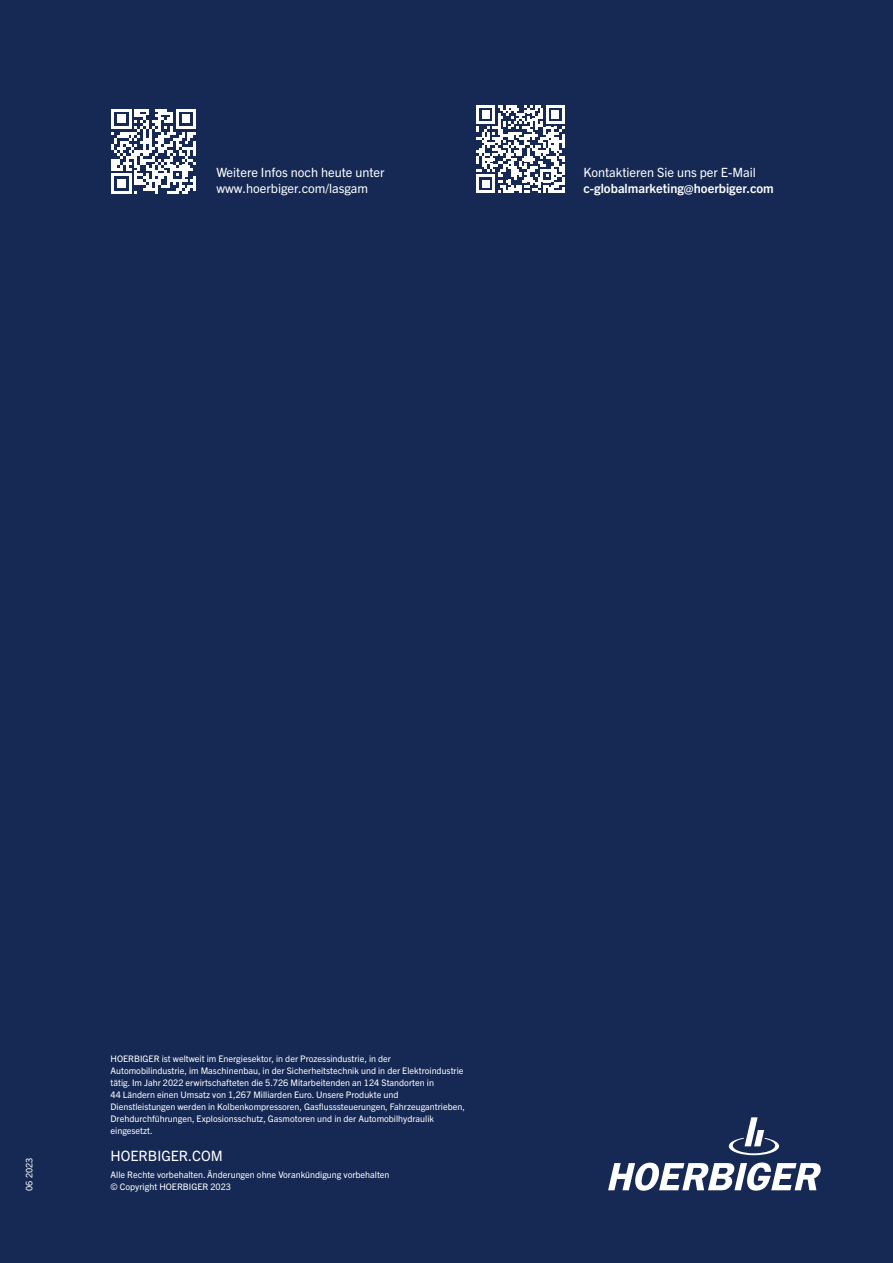
<style>
.page{position:relative;width:893px;height:1263px;background:#162954}
.page>*{position:absolute;margin:0;border:0;box-sizing:border-box;transform-origin:0 0}
.t1{font:14.25px "Trade Gothic Next LT Pro";color:#fff}
.t2{font:12.75px/15.3px "Trade Gothic Next LT Pro";color:#fff}
.t3{font:700 12.75px "Trade Gothic Next LT Pro";color:#fff}
.t4{font:9px/12px "Trade Gothic Next LT Pro";color:#fff}
</style>
<div class="page">
<svg style="left:729px;top:1117px;width:50px;height:38px"></svg>
<svg style="left:608px;top:1162px;width:213px;height:29px"></svg>
<svg style="left:477px;top:105px;width:87px;height:88px"></svg>
<svg style="left:111px;top:109px;width:85px;height:85px"></svg>
<hr style="left:193px;top:176px;width:3px;height:15px;background:#fff">
<h2 class="t2" style="left:216px;top:164px;width:170px">Weitere Infos noch heute unter www.hoerbiger.com/lasgam</h2>
<h2 class="t2" style="left:583px;top:164px;width:174px">Kontaktieren Sie uns per E-Mail</h2>
<h2 class="t3" style="left:583px;top:179px;width:192px">c-globalmarketing@hoerbiger.com</h2>
<p class="t4" style="left:23px;top:1191px;width:35px;rotate:-90deg">06 2023</p>
<p class="t4" style="left:111px;top:1052px;width:356px">HOERBIGER ist weltweit im Energiesektor, in der Prozessindustrie, in der Automobilindustrie, im Maschinenbau, in der Sicherheitstechnik und in der Elektroindustrie tätig. Im Jahr 2022 erwirtschafteten die 5.726 Mitarbeitenden an 124 Standorten in<br>44 Ländern einen Umsatz von 1,267 Milliarden Euro. Unsere Produkte und Dienstleistungen werden in Kolbenkompressoren, Gasflusssteuerungen, Fahrzeugantrieben, Drehdurchführungen, Explosionsschutz, Gasmotoren und in der Automobilhydraulik eingesetzt.</p>
<h1 class="t1" style="left:111px;top:1146px;width:114px">HOERBIGER.COM</h1>
<p class="t4" style="left:111px;top:1168px;width:281px">Alle Rechte vorbehalten. Änderungen ohne Vorankündigung vorbehalten © Copyright HOERBIGER 2023</p>
</div>
